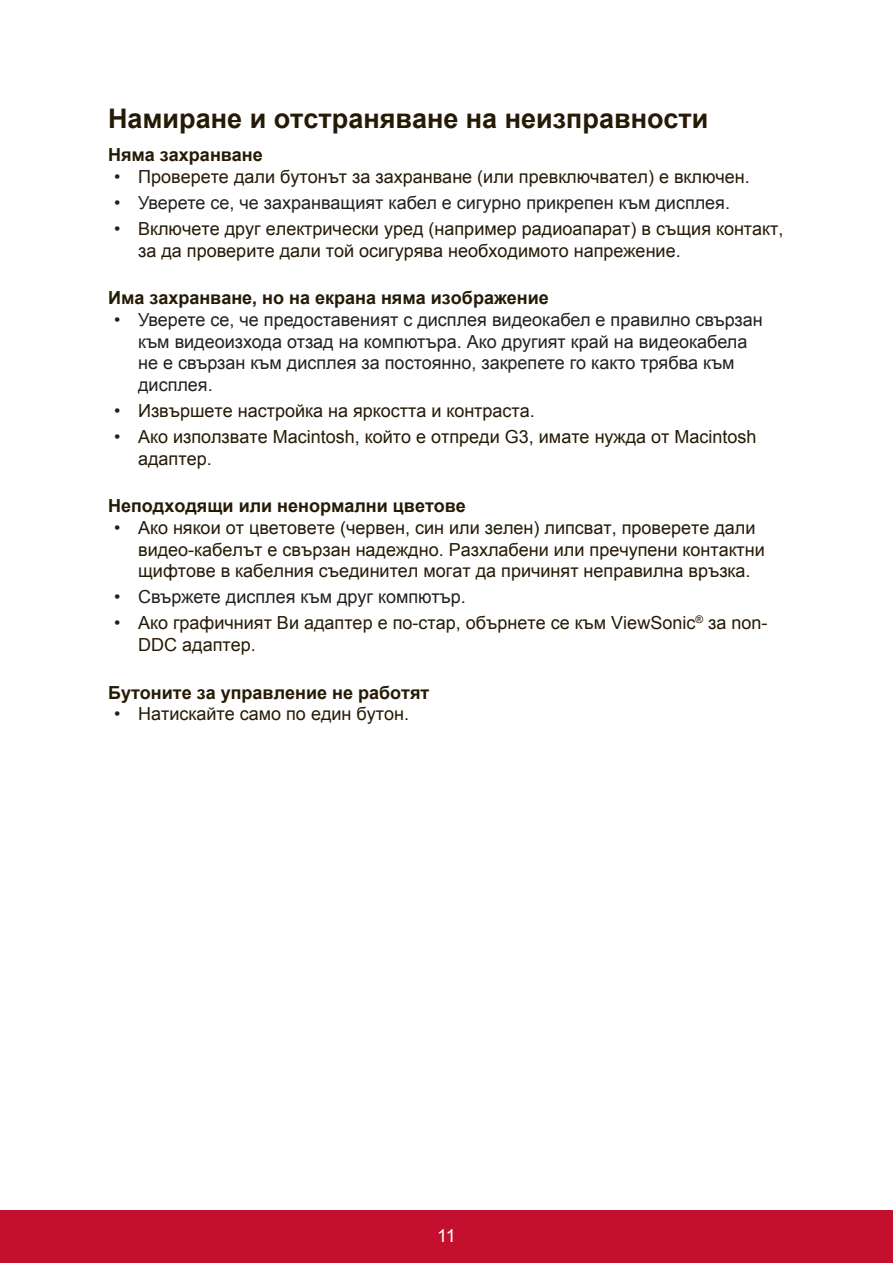
<style>
.page{position:relative;width:893px;height:1263px;background:#fff}
.page>*{position:absolute;margin:0;border:0;box-sizing:border-box;transform-origin:0 0}
.t1{font:700 27px "Arial";color:#251a05}
.t2{font:18px/21.6px "Arial";color:#251a05}
.t3{font:18px/21.6px "Arial";color:#231f20}
.t4{font:700 18px "Arial";color:#251a05}
.t5{font:18px "Arial";color:#fff}
.s1{color:#231f20}
</style>
<div class="page">
<div style="left:0;top:1210px;width:892px;height:53px;background:#c3102f"></div>
<h1 class="t1" style="left:108px;top:100px;width:601px">Намиране и отстраняване на неизправности</h1>
<p class="t4" style="left:108px;top:143px;width:156px">Няма захранване</p>
<p class="t2" style="left:114px;top:166px;width:637px"><span class="s1">•</span> Проверете дали бутонът за захранване (или превключвател) е включен.</p>
<p class="t3" style="left:114px;top:192px;width:617px">• Уверете се, че захранващият кабел е сигурно прикрепен към дисплея.</p>
<p class="t2" style="left:138px;top:218px;width:646px;text-indent:-24px"><span class="s1">•</span> Включете друг електрически уред (например радиоапарат) в същия контакт, за да проверите дали той осигурява необходимото напрежение.</p>
<p class="t4" style="left:108px;top:286px;width:442px">Има захранване, но на екрана няма изображение</p>
<p class="t3" style="left:138px;top:309px;width:626px;text-indent:-24px">• Уверете се, че предоставеният с дисплея видеокабел е правилно свързан към видеоизхода отзад на компютъра. Ако другият край на видеокабела не е свързан към дисплея за постоянно, закрепете го както трябва към дисплея.</p>
<p class="t2" style="left:114px;top:400px;width:422px"><span class="s1">•</span> Извършете настройка на яркостта и контраста.</p>
<p class="t2" style="left:138px;top:426px;width:619px;text-indent:-24px"><span class="s1">•</span> Ако използвате Macintosh, който е отпреди G3, имате нужда от Macintosh адаптер.</p>
<p class="t4" style="left:108px;top:494px;width:359px">Неподходящи или ненормални цветове</p>
<p class="t2" style="left:138px;top:517px;width:628px;text-indent:-24px"><span class="s1">•</span> Ако някои от цветовете (червен, син или зелен) липсват, проверете дали видео-кабелът е свързан надеждно. Разхлабени или пречупени контактни щифтове в кабелния съединител могат да причинят неправилна връзка.</p>
<p class="t3" style="left:114px;top:586px;width:353px">• Свържете дисплея към друг компютър.</p>
<p class="t2" style="left:138px;top:612px;width:630px;text-indent:-24px"><span class="s1">•</span> Ако графичният Ви адаптер е по-стар, обърнете се към ViewSonic<sup>®</sup> за non-<br>DDC адаптер.</p>
<p class="t4" style="left:108px;top:680px;width:322px">Бутоните за управление не работят</p>
<p class="t2" style="left:114px;top:703px;width:296px"><span class="s1">•</span> Натискайте само по един бутон.</p>
<p class="t5" style="left:437px;top:1223px;width:20px">11</p>
</div>
